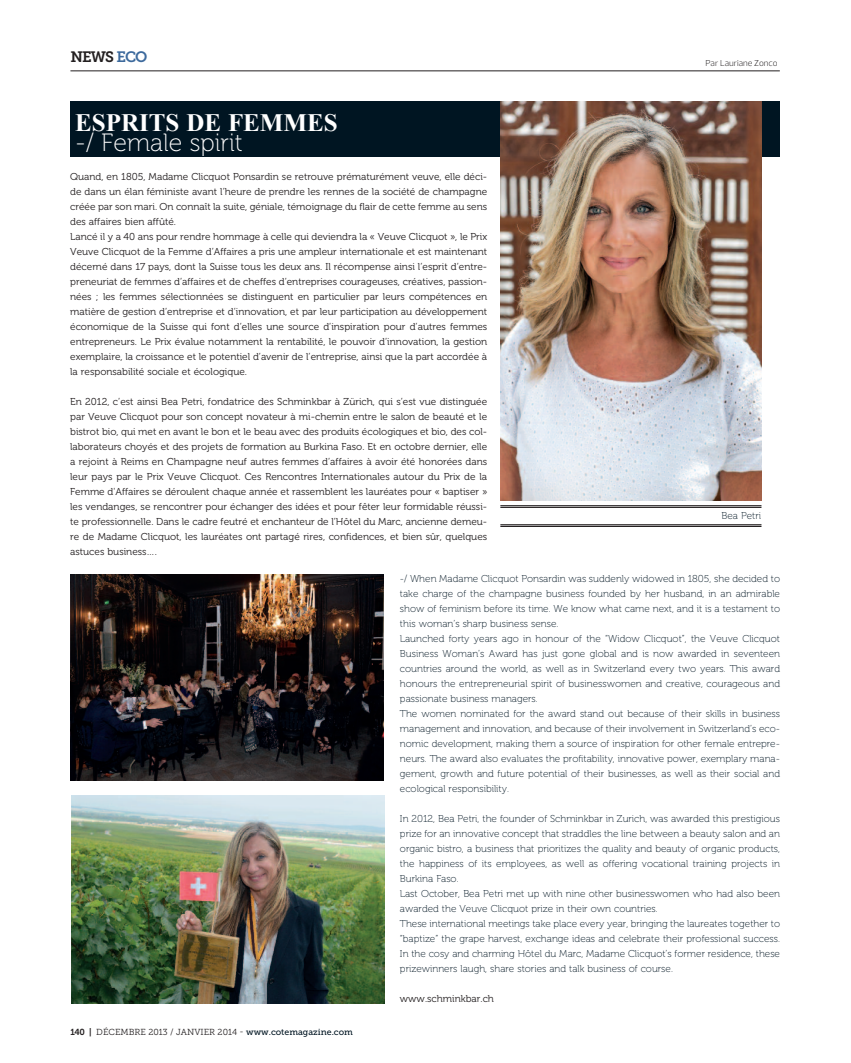
<style>
.page{position:relative;width:851px;height:1063px;background:#fff}
.page>*{position:absolute;margin:0;border:0;box-sizing:border-box;transform-origin:0 0}
.t1{font:700 25px "Times New Roman";color:#fff}
.t2{font:25px "Museo 100";color:#fff}
.t3{font:15px "Museo Slab 700";letter-spacing:-.06em;color:#231f20}
.t4{font:10px/15px "Museo 300";color:#231f20}
.t5{font:10px/15px "Museo 100";color:#001522}
.t6{font:8.75px "Museo Slab 300";color:#231f20}
.t7{font:300 8.75px "Prelo";color:#231f20}
.s1{color:#3d6a9d}
.s2{font-family:"Museo Slab 700"}
.s3{font-family:"Museo Slab 500";color:#001522}
</style>
<div class="page">
<hr style="left:70px;top:71px;width:709px;height:1px;background:#231f20">
<img style="left:71px;top:574px;width:313px;height:206px">
<img style="left:72px;top:795px;width:312px;height:209px">
<div style="left:70px;top:101px;width:710px;height:56px;background:#001522"></div>
<img style="left:500px;top:101px;width:260px;height:399px">
<hr style="left:500px;top:505px;width:261px;height:1px;background:#231f20">
<hr style="left:500px;top:507px;width:261px;height:1px;background:#231f20">
<hr style="left:500px;top:524px;width:261px;height:1px;background:#231f20">
<hr style="left:500px;top:526px;width:261px;height:1px;background:#231f20">
<h2 class="t3" style="left:70px;top:52px;width:79px">NEWS <span class="s1">ECO</span></h2>
<p class="t7" style="left:705px;top:60px;width:74px">Par Lauriane Zonco</p>
<h1 class="t1" style="left:75px;top:109px;width:264px">ESPRITS DE FEMMES</h1>
<h1 class="t2" style="left:75px;top:134px;width:169px">-/ Female spirit</h1>
<p class="t4" style="left:70px;top:170px;width:418px">Quand, en 1805, Madame Clicquot Ponsardin se retrouve prématurément veuve, elle déci&shy;de dans un élan féministe avant l’heure de prendre les rennes de la société de champagne créée par son mari. On connaît la suite, géniale, témoignage du flair de cette femme au sens des affaires bien affûté.<br>Lancé il y a 40 ans pour rendre hommage à celle qui deviendra la « Veuve Clicquot », le Prix Veuve Clicquot de la Femme d’Affaires a pris une ampleur internationale et est maintenant décerné dans 17 pays, dont la Suisse tous les deux ans. Il récompense ainsi l’esprit d’entre&shy;preneuriat de femmes d’affaires et de cheffes d’entreprises courageuses, créatives, passion&shy;nées ; les femmes sélectionnées se distinguent en particulier par leurs compétences en matière de gestion d’entreprise et d’innovation, et par leur participation au développement économique de la Suisse qui font d’elles une source d’inspiration pour d’autres femmes entrepreneurs. Le Prix évalue notamment la rentabilité, le pouvoir d’innovation, la gestion exemplaire, la croissance et le potentiel d’avenir de l’entreprise, ainsi que la part accordée à la responsabilité sociale et écologique.</p>
<p class="t4" style="left:70px;top:395px;width:418px;text-align:justify">En 2012, c’est ainsi Bea Petri, fondatrice des Schminkbar à Zürich, qui s’est vue distinguée par Veuve Clicquot pour son concept novateur à mi-chemin entre le salon de beauté et le bistrot bio, qui met en avant le bon et le beau avec des produits écologiques et bio, des col&shy;laborateurs choyés et des projets de formation au Burkina Faso. Et en octobre dernier, elle a rejoint à Reims en Champagne neuf autres femmes d’affaires à avoir été honorées dans leur pays par le Prix Veuve Clicquot. Ces Rencontres Internationales autour du Prix de la Femme d'Affaires se déroulent chaque année et rassemblent les lauréates pour « baptiser » les vendanges, se rencontrer pour échanger des idées et pour fêter leur formidable réussi&shy;te professionnelle. Dans le cadre feutré et enchanteur de l’Hôtel du Marc, ancienne demeu&shy;re de Madame Clicquot, les lauréates ont partagé rires, confidences, et bien sûr, quelques astuces business….</p>
<p class="t5" style="left:400px;top:572px;width:381px">-/ When Madame Clicquot Ponsardin was suddenly widowed in 1805, she decided to take charge of the champagne business founded by her husband, in an admirable show of feminism before its time. We know what came next, and it is a testament to this woman’s sharp business sense.<br>Launched forty years ago in honour of the “Widow Clicquot”, the Veuve Clicquot Business Woman’s Award has just gone global and is now awarded in seventeen countries around the world, as well as in Switzerland every two years. This award honours the entrepreneurial spirit of businesswomen and creative, courageous and passionate business managers.<br>The women nominated for the award stand out because of their skills in business management and innovation, and because of their involvement in Switzerland’s eco&shy;nomic development, making them a source of inspiration for other female entrepre&shy;neurs. The award also evaluates the profitability, innovative power, exemplary mana&shy;gement, growth and future potential of their businesses, as well as their social and ecological responsibility.</p>
<p class="t5" style="left:400px;top:812px;width:381px">In 2012, Bea Petri, the founder of Schminkbar in Zurich, was awarded this prestigious prize for an innovative concept that straddles the line between a beauty salon and an organic bistro, a business that prioritizes the quality and beauty of organic products, the happiness of its employees, as well as offering vocational training projects in Burkina Faso.<br>Last October, Bea Petri met up with nine other businesswomen who had also been awarded the Veuve Clicquot prize in their own countries.<br>These international meetings take place every year, bringing the laureates together to “baptize” the grape harvest, exchange ideas and celebrate their professional success.<br>In the cosy and charming Hôtel du Marc, Madame Clicquot’s former residence, these prizewinners laugh, share stories and talk business of course.</p>
<p class="t4" style="left:400px;top:992px;width:96px">www.schminkbar.ch</p>
<p class="t5" style="left:721px;top:509px;width:41px">Bea Petri</p>
<p class="t6" style="left:70px;top:1029px;width:284px"><span class="s2">140 |</span> DÉCEMBRE 2013 / JANVIER 2014 - <span class="s3">www.cotemagazine.com</span></p>
</div>
